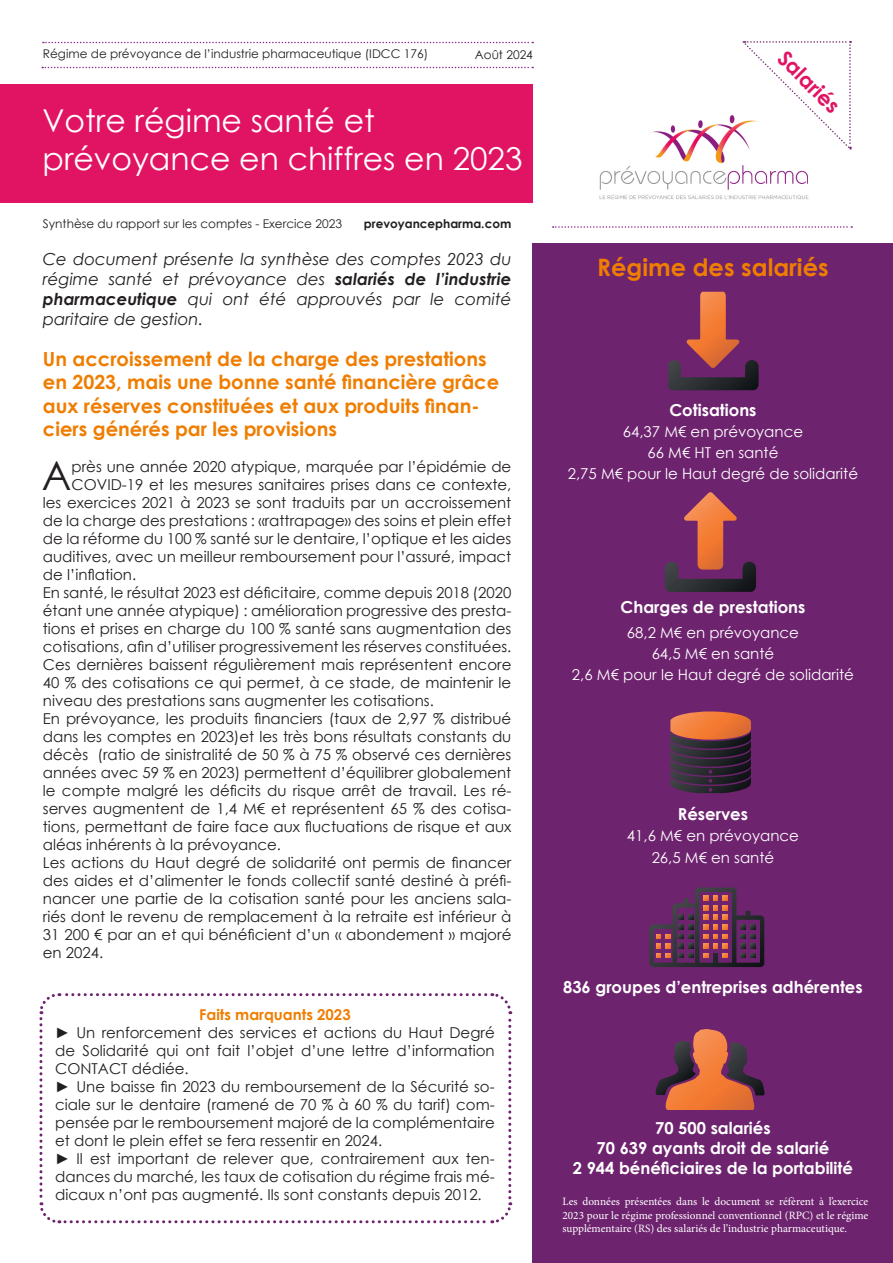
<style>
.page{position:relative;width:893px;height:1263px;background:#fff}
.page>*{position:absolute;margin:0;border:0;box-sizing:border-box;transform-origin:0 0}
.t1{font:40.05px "Century Gothic";color:#231f20}
.t2{font:31.5px "Century Gothic";color:#fff}
.t3{font:700 24px "Century Gothic";color:#ef7d00}
.t4{font:700 21px "Century Gothic";color:#e11463}
.t5{font:700 19.5px/23.4px "Century Gothic";color:#ef7d00}
.t6{font:italic 16.5px/19.8px "Century Gothic";color:#231f20;text-align:justify}
.t7{font:700 16.5px "Century Gothic";color:#fff}
.t8{font:15px/18px "Century Gothic";color:#231f20;text-align:justify}
.t9{font:15px "Century Gothic";color:#fff}
.t10{font:700 15px "Century Gothic";color:#ef7d00}
.t11{font:12px "Century Gothic";color:#231f20}
.t12{font:700 12px "Century Gothic";color:#231f20}
.t13{font:11.25px/13.5px "Minion Pro";color:#fff;text-align:justify}
.s1{font-weight:700}
</style>
<div class="page">
<img style="left:599px;top:115px;width:210px;height:85px">
<div style="left:533px;top:243px;width:360px;height:1020px;background:#6e236f"></div>
<div style="left:0;top:84px;width:533px;height:119px;background:#e11463"></div>
<svg style="left:43px;top:42px;width:490px;height:1px"></svg>
<svg style="left:42px;top:67px;width:491px;height:1px"></svg>
<svg style="left:553px;top:226px;width:299px;height:2px"></svg>
<svg style="left:668px;top:292px;width:91px;height:98px"></svg>
<svg style="left:665px;top:492px;width:91px;height:100px"></svg>
<svg style="left:670px;top:711px;width:81px;height:82px;background:#6b3f3a"></svg>
<svg style="left:656px;top:1029px;width:108px;height:81px"></svg>
<svg style="left:649px;top:887px;width:115px;height:80px"></svg>
<svg style="left:39px;top:993px;width:474px;height:231px"></svg>
<svg style="left:743px;top:41px;width:108px;height:109px"></svg>
<p class="t11" style="left:43px;top:45px;width:387px">Régime de prévoyance de l’industrie pharmaceutique (IDCC 176)</p>
<p class="t11" style="left:475px;top:47px;width:60px">Août 2024</p>
<p class="t2" style="left:43px;top:99px;width:334px">Votre régime santé et</p>
<p class="t2" style="left:43px;top:136px;width:481px">prévoyance en chiffres en 2023</p>
<p class="t11" style="left:43px;top:215px;width:301px">Synthèse du rapport sur les comptes - Exercice 2023</p>
<p class="t12" style="left:364px;top:214px;width:149px">prevoyancepharma.com</p>
<p class="t6" style="left:43px;top:249px;width:470px">Ce document présente la synthèse des comptes 2023 du régime santé et prévoyance des <span class="s1">salariés de l’industrie pharmaceutique</span> qui ont été approuvés par le comité paritaire de gestion.</p>
<p class="t5" style="left:43px;top:346px;width:458px">Un accroissement de la charge des prestations en 2023, mais une bonne santé financière grâce aux réserves constituées et aux produits finan&shy;ciers générés par les provisions</p>
<p class="t1" style="left:42px;top:448px;width:31px">A</p>
<p class="t8" style="left:72px;top:457px;width:441px">près une année 2020 atypique, marquée par l’épidémie de</p>
<p class="t8" style="left:72px;top:475px;width:441px">COVID-19 et les mesures sanitaires prises dans ce contexte,</p>
<p class="t8" style="left:43px;top:493px;width:470px">les exercices 2021 à 2023 se sont traduits par un accroissement</p>
<p class="t8" style="left:43px;top:511px;width:470px">de la charge des prestations : «rattrapage» des soins et plein effet</p>
<p class="t8" style="left:43px;top:529px;width:470px">de la réforme du 100 % santé sur le dentaire, l’optique et les aides</p>
<p class="t8" style="left:43px;top:547px;width:470px">auditives, avec un meilleur remboursement pour l’assuré, impact</p>
<p class="t8" style="left:43px;top:565px;width:95px">de l’inflation.</p>
<p class="t8" style="left:43px;top:583px;width:470px">En santé, le résultat 2023 est déficitaire, comme depuis 2018 (2020 étant une année atypique) : amélioration progressive des presta&shy;tions et prises en charge du 100 % santé sans augmentation des cotisations, afin d’utiliser progressivement les réserves constituées.<br>Ces dernières baissent régulièrement mais représentent encore 40 % des cotisations ce qui permet, à ce stade, de maintenir le niveau des prestations sans augmenter les cotisations.</p>
<p class="t8" style="left:43px;top:709px;width:470px">En prévoyance, les produits financiers (taux de 2,97 % distribué dans les comptes en 2023)et les très bons résultats constants du décès (ratio de sinistralité de 50 % à 75 % observé ces dernières années avec 59 % en 2023) permettent d’équilibrer globalement le compte malgré les déficits du risque arrêt de travail. Les ré&shy;serves augmentent de 1,4 M€ et représentent 65 % des cotisa&shy;tions, permettant de faire face aux fluctuations de risque et aux aléas inhérents à la prévoyance.</p>
<p class="t8" style="left:43px;top:853px;width:470px">Les actions du Haut degré de solidarité ont permis de financer des aides et d’alimenter le fonds collectif santé destiné à préfi&shy;nancer une partie de la cotisation santé pour les anciens sala&shy;riés dont le revenu de remplacement à la retraite est inférieur à 31 200 € par an et qui bénéficient d’un « abondement » majoré en 2024.</p>
<p class="t10" style="left:199px;top:1003px;width:153px">Faits marquants 2023</p>
<p class="t8" style="left:55px;top:1023px;width:441px"><span class="s1">►</span> Un renforcement des services et actions du Haut Degré de Solidarité qui ont fait l’objet d’une lettre d’information CONTACT dédiée.</p>
<p class="t8" style="left:55px;top:1077px;width:441px"><span class="s1">►</span> Une baisse fin 2023 du remboursement de la Sécurité so&shy;ciale sur le dentaire (ramené de 70 % à 60 % du tarif) com&shy;pensée par le remboursement majoré de la complémentaire et dont le plein effet se fera ressentir en 2024.</p>
<p class="t8" style="left:55px;top:1149px;width:441px"><span class="s1">►</span> Il est important de relever que, contrairement aux ten&shy;dances du marché, les taux de cotisation du régime frais mé&shy;dicaux n’ont pas augmenté. Ils sont constants depuis 2012.</p>
<p class="t4" style="left:793px;top:43px;width:80px;rotate:45deg">Salariés</p>
<p class="t3" style="left:597px;top:249px;width:233px">Régime des salariés</p>
<p class="t7" style="left:669px;top:397px;width:89px">Cotisations</p>
<p class="t9" style="left:623px;top:421px;width:182px">64,37 M€ en prévoyance</p>
<p class="t9" style="left:647px;top:442px;width:132px">66 M€ HT en santé</p>
<p class="t9" style="left:568px;top:463px;width:292px">2,75 M€ pour le Haut degré de solidarité</p>
<p class="t7" style="left:621px;top:594px;width:186px">Charges de prestations</p>
<p class="t9" style="left:627px;top:622px;width:174px">68,2 M€ en prévoyance</p>
<p class="t9" style="left:652px;top:643px;width:124px">64,5 M€ en santé</p>
<p class="t9" style="left:572px;top:664px;width:284px">2,6 M€ pour le Haut degré de solidarité</p>
<p class="t7" style="left:678px;top:802px;width:72px">Réserves</p>
<p class="t9" style="left:627px;top:825px;width:174px">41,6 M€ en prévoyance</p>
<p class="t9" style="left:652px;top:847px;width:124px">26,5 M€ en santé</p>
<p class="t7" style="left:563px;top:974px;width:301px">836 groupes d’entreprises adhérentes</p>
<p class="t7" style="left:655px;top:1116px;width:117px">70 500 salariés</p>
<p class="t7" style="left:597px;top:1135px;width:234px">70 639 ayants droit de salarié</p>
<p class="t7" style="left:573px;top:1155px;width:282px">2 944 bénéficiaires de la portabilité</p>
<p class="t13" style="left:562px;top:1195px;width:307px">Les données présentées dans le document se réfèrent à l’exercice 2023 pour le régime professionnel conventionnel (RPC) et le régime supplémentaire (RS) des salariés de l’industrie pharmaceutique.</p>
</div>
